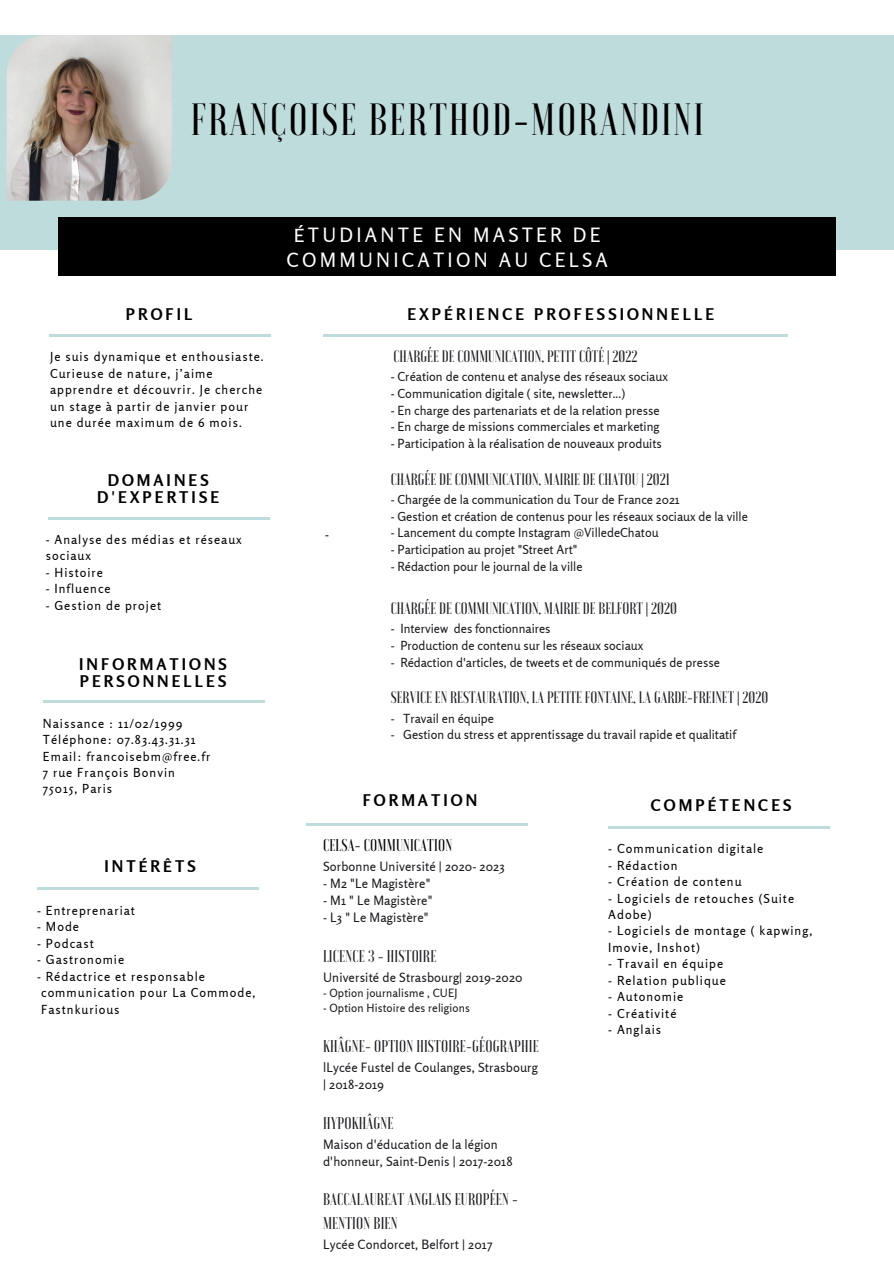
<style>
.page{position:relative;width:894px;height:1264px;background:#fff}
.page>*{position:absolute;margin:0;border:0;box-sizing:border-box;transform-origin:0 0}
.t1{font:500 94.95px "Voga";letter-spacing:.05em;color:#000}
.t2{font:500 45px "Voga";letter-spacing:.05em;color:#000}
.t3{font:20.4px "Rosario";letter-spacing:.165em;color:#fff}
.t4{font:19.65px/25.2px "Rosario";letter-spacing:.165em;color:#fff;text-align:center}
.t5{font:500 17.1px/23.7px "Voga";letter-spacing:.01em;color:#1b1a1f}
.t6{font:500 17.1px "Voga";letter-spacing:.01em;color:#000}
.t7{font:500 16.65px "Voga";color:#1b1a1f}
.t8{font:700 16.05px/17.5px "Rosario";letter-spacing:.19em;color:#000;text-align:center}
.t9{font:12.75px/17.1px "Rosario";letter-spacing:.01em;color:#1b1a1f}
.t10{font:12.45px "Rosario";color:#1b1a1f}
.t11{font:12.45px/16.5px "Rosario";letter-spacing:.08em;color:#000}
.t12{font:11.4px "Rosario";letter-spacing:.01em;color:#1b1a1f}
</style>
<div class="page">
<div style="left:0;top:35px;width:893px;height:215px;background:#bedcdb"></div>
<div style="left:59px;top:218px;width:776px;height:58px;background:#000"></div>
<hr style="left:50px;top:335px;width:221px;height:2px;background:#bedcdb">
<hr style="left:48px;top:517px;width:221px;height:2px;background:#bedcdb">
<hr style="left:43px;top:700px;width:221px;height:3px;background:#bedcdb">
<hr style="left:323px;top:334px;width:464px;height:2px;background:#bedcdb">
<hr style="left:306px;top:823px;width:221px;height:2px;background:#bedcdb">
<hr style="left:608px;top:826px;width:221px;height:2px;background:#bedcdb">
<hr style="left:37px;top:887px;width:221px;height:2px;background:#bedcdb">
<img style="left:7px;top:35px;width:165px;height:166px">
<h2 class="t2" style="left:191px;top:97px;width:514px">FRANÇOISE BERTHOD-MORANDINI</h2>
<h1 class="t1" style="left:155px;top:102px;width:585px">ADORA MONTMINY</h1>
<p class="t8" style="left:126px;top:306px;width:68px">PROFIL</p>
<p class="t11" style="left:50px;top:348px;width:215px">Je suis dynamique et enthousiaste.<br>Curieuse de nature, j’aime apprendre et découvrir. Je cherche un stage à partir de janvier pour une durée maximum de 6 mois.</p>
<p class="t8" style="left:97px;top:471px;width:123px">DOMAINES<br>D'EXPERTISE</p>
<p class="t11" style="left:46px;top:531px;width:197px">- Analyse des médias et réseaux sociaux</p>
<p class="t11" style="left:46px;top:564px;width:59px">- Histoire</p>
<p class="t11" style="left:46px;top:580px;width:66px">- Influence</p>
<p class="t11" style="left:46px;top:597px;width:117px">- Gestion de projet</p>
<p class="t8" style="left:79px;top:655px;width:149px;text-align:left">INFORMATIONS<br>PERSONNELLES</p>
<p class="t11" style="left:43px;top:715px;width:169px">Naissance : 11/02/1999<br>Téléphone: 07.83.43.31.31<br>Email: francoisebm@free.fr<br>7 rue François Bonvin<br>75015, Paris</p>
<p class="t8" style="left:104px;top:856px;width:93px">INTÉRÊTS</p>
<p class="t11" style="left:37px;top:901px;width:99px">- Entreprenariat</p>
<p class="t11" style="left:37px;top:918px;width:43px">- Mode</p>
<p class="t11" style="left:37px;top:934px;width:58px">- Podcast</p>
<p class="t11" style="left:37px;top:951px;width:88px">- Gastronomie</p>
<p class="t11" style="left:41px;top:967px;width:216px;text-indent:-4px">- Rédactrice et responsable communication pour La Commode,<br>Fastnkurious</p>
<h3 class="t4" style="left:286px;top:222px;width:322px">ÉTUDIANTE EN MASTER DE<br>COMMUNICATION AU CELSA</h3>
<h3 class="t3" style="left:322px;top:235px;width:252px">Marketing Consultant</h3>
<p class="t11" style="left:325px;top:526px;width:5px">-</p>
<p class="t8" style="left:407px;top:306px;width:308px">EXPÉRIENCE PROFESSIONNELLE</p>
<h3 class="t7" style="left:393px;top:348px;width:245px">CHARGÉE DE COMMUNICATION, PETIT CÔTÉ | 2022</h3>
<p class="t10" style="left:390px;top:369px;width:279px">- Création de contenu et analyse des réseaux sociaux</p>
<p class="t10" style="left:390px;top:386px;width:236px">- Communication digitale ( site, newsletter...)</p>
<p class="t10" style="left:390px;top:402px;width:270px">- En charge des partenariats et de la relation presse</p>
<p class="t10" style="left:390px;top:419px;width:270px">- En charge de missions commerciales et marketing</p>
<p class="t10" style="left:390px;top:435px;width:272px">- Participation à la réalisation de nouveaux produits</p>
<h3 class="t7" style="left:390px;top:470px;width:280px">CHARGÉE DE COMMUNICATION, MAIRIE DE CHATOU | 2021</h3>
<p class="t10" style="left:390px;top:492px;width:290px">- Chargée de la communication du Tour de France 2021</p>
<p class="t10" style="left:390px;top:508px;width:358px">- Gestion et création de contenus pour les réseaux sociaux de la ville</p>
<p class="t10" style="left:390px;top:525px;width:269px">- Lancement du compte Instagram @VilledeChatou</p>
<p class="t10" style="left:390px;top:541px;width:188px">- Participation au projet "Street Art"</p>
<p class="t10" style="left:390px;top:558px;width:193px">- Rédaction pour le journal de la ville</p>
<h3 class="t7" style="left:390px;top:600px;width:288px">CHARGÉE DE COMMUNICATION, MAIRIE DE BELFORT | 2020</h3>
<p class="t10" style="left:390px;top:621px;width:161px">- Interview des fonctionnaires</p>
<p class="t10" style="left:390px;top:637px;width:254px">- Production de contenu sur les réseaux sociaux</p>
<p class="t10" style="left:390px;top:654px;width:330px">- Rédaction d'articles, de tweets et de communiqués de presse</p>
<h3 class="t7" style="left:390px;top:689px;width:379px">SERVICE EN RESTAURATION, LA PETITE FONTAINE, LA GARDE-FREINET | 2020</h3>
<p class="t10" style="left:390px;top:710px;width:105px">- Travail en équipe</p>
<p class="t10" style="left:390px;top:727px;width:346px">- Gestion du stress et apprentissage du travail rapide et qualitatif</p>
<p class="t8" style="left:362px;top:791px;width:116px">FORMATION</p>
<p class="t8" style="left:650px;top:796px;width:142px">COMPÉTENCES</p>
<p class="t11" style="left:608px;top:840px;width:156px">- Communication digitale</p>
<p class="t11" style="left:608px;top:856px;width:71px">- Rédaction</p>
<p class="t11" style="left:608px;top:873px;width:135px">- Création de contenu</p>
<p class="t11" style="left:608px;top:889px;width:187px">- Logiciels de retouches (Suite<br>Adobe)</p>
<p class="t11" style="left:608px;top:922px;width:205px">- Logiciels de montage ( kapwing,<br>Imovie, Inshot)</p>
<p class="t11" style="left:608px;top:955px;width:116px">- Travail en équipe</p>
<p class="t11" style="left:608px;top:971px;width:119px">- Relation publique</p>
<p class="t11" style="left:608px;top:988px;width:77px">- Autonomie</p>
<p class="t11" style="left:608px;top:1004px;width:70px">- Créativité</p>
<p class="t11" style="left:608px;top:1021px;width:54px">- Anglais</p>
<h3 class="t6" style="left:323px;top:836px;width:130px">CELSA- COMMUNICATION</h3>
<p class="t9" style="left:323px;top:857px;width:183px">Sorbonne Université | 2020- 2023</p>
<p class="t9" style="left:323px;top:874px;width:109px">- M2 "Le Magistère"</p>
<p class="t9" style="left:323px;top:891px;width:111px">- M1 " Le Magistère"</p>
<p class="t9" style="left:323px;top:908px;width:107px">- L3 " Le Magistère"</p>
<h3 class="t5" style="left:323px;top:944px;width:115px">LICENCE 3 - HISTOIRE</h3>
<p class="t9" style="left:323px;top:968px;width:201px">Université de Strasbourg| 2019-2020</p>
<p class="t12" style="left:323px;top:985px;width:136px">- Option journalisme , CUEJ</p>
<p class="t12" style="left:323px;top:1000px;width:148px">- Option Histoire des religions</p>
<h3 class="t5" style="left:323px;top:1034px;width:217px">KHÂGNE- OPTION HISTOIRE-GÉOGRAPHIE</h3>
<p class="t9" style="left:323px;top:1058px;width:216px">lLycée Fustel de Coulanges, Strasbourg | 2018-2019</p>
<h3 class="t5" style="left:323px;top:1110px;width:72px">HYPOKHÂGNE</h3>
<p class="t9" style="left:323px;top:1135px;width:191px">Maison d'éducation de la légion d'honneur, Saint-Denis | 2017-2018</p>
<h3 class="t5" style="left:323px;top:1187px;width:196px">BACCALAUREAT ANGLAIS EUROPÉEN -<br>MENTION BIEN</h3>
<p class="t9" style="left:323px;top:1235px;width:171px">Lycée Condorcet, Belfort | 2017</p>
</div>
